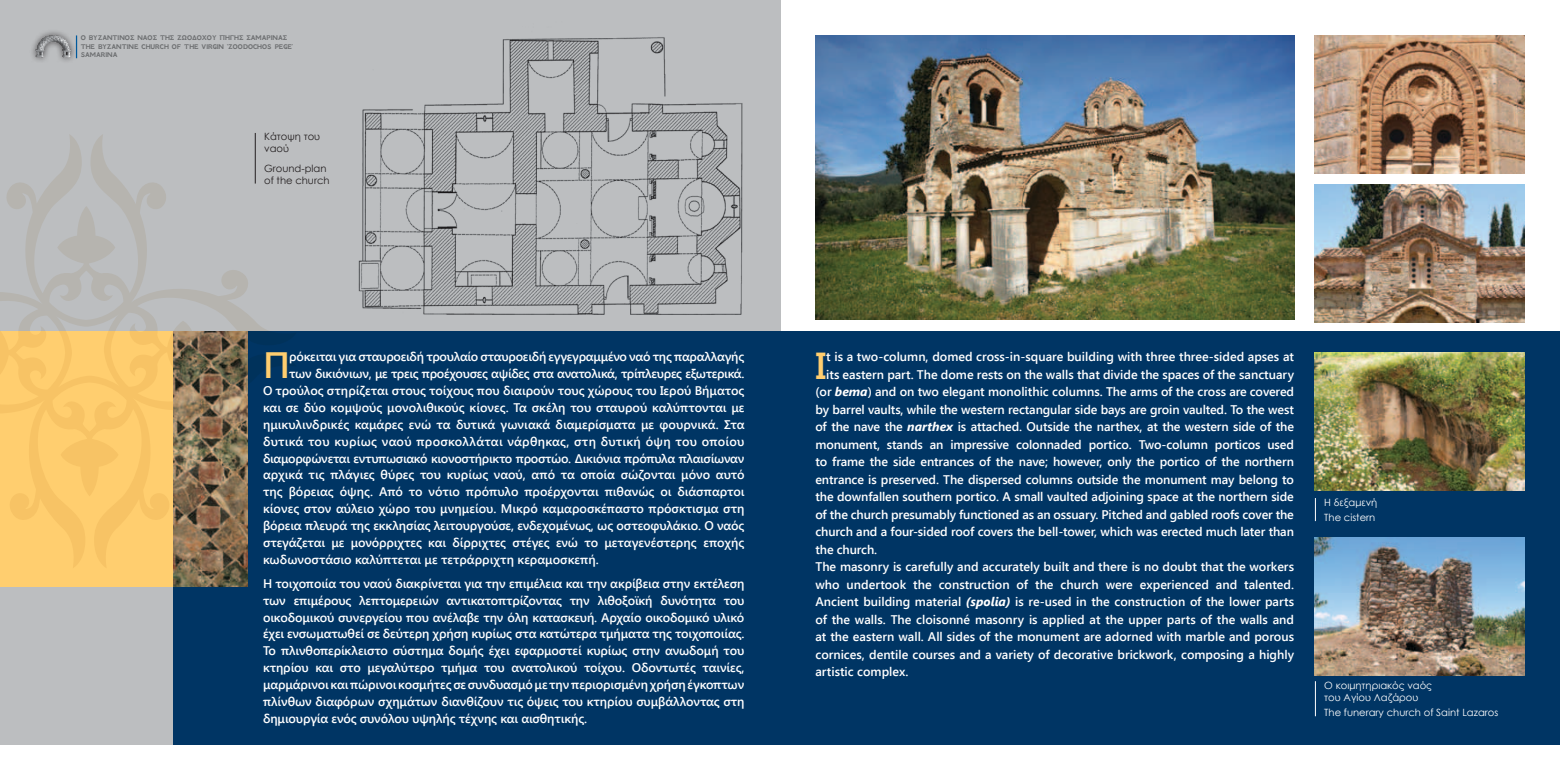
<style>
.page{position:relative;width:1560px;height:780px;background:#fff}
.page>*{position:absolute;margin:0;border:0;box-sizing:border-box;transform-origin:0 0}
.t1{font:600 37.5px "Segoe UI";color:#ffce6f}
.t2{font:600 36.62px "Segoe UI";color:#ffce6f}
.t3{font:600 12.5px/16.9px "Segoe UI";letter-spacing:-.01em;color:#fff;text-align:justify}
.t4{font:600 12.5px "Segoe UI";letter-spacing:.02em;color:#fff}
.t5{font:10px/15.5px "Century Gothic";color:#fff}
.t6{font:10px/12px "Century Gothic";color:#231f20}
.t7{font:700 7.5px/9.2px "GFS Neohellenic";color:#6d6f71}
.s1{font-weight:700;font-style:italic}
</style>
<div class="page">
<div style="left:0;top:0;width:780px;height:353px;background:#bcbec0"></div>
<div style="left:0;top:582px;width:174px;height:162px;background:#bcbec0"></div>
<div style="left:173px;top:331px;width:1386px;height:413px;background:#003564"></div>
<div style="left:0;top:331px;width:248px;height:255px;background:#ffce6f"></div>
<img style="left:358px;top:37px;width:385px;height:278px">
<img style="left:1314px;top:352px;width:210px;height:138px">
<img style="left:1314px;top:537px;width:210px;height:138px">
<img style="left:815px;top:35px;width:479px;height:284px">
<img style="left:1314px;top:184px;width:210px;height:138px">
<hr style="left:255px;top:133px;width:1px;height:50px;background:#231f20">
<svg style="left:1314px;top:498px;width:1px;height:23px"></svg>
<hr style="left:1314px;top:681px;width:1px;height:35px;background:#fff">
<svg style="left:0;top:134px;width:268px;height:433px"></svg>
<img style="left:173px;top:331px;width:75px;height:255px">
<div style="left:29px;top:29px;width:48px;height:34px;background:#231f20;opacity:.75"></div>
<img style="left:33px;top:34px;width:40px;height:28px">
<img style="left:1314px;top:35px;width:210px;height:139px">
<p class="t7" style="left:81px;top:33px;width:214px">Ο ΒΥΖΑΝΤΙΝΟΣ ΝΑΟΣ ΤΗΣ ΖΩΟΔΟΧΟΥ ΠΗΓΗΣ ΣΑΜΑΡΙΝΑΣ<br>THE BYZANTINE CHURCH OF THE VIRGIN ‘ZOODOCHOS PEGE’</p>
<p class="t7" style="left:81px;top:49px;width:38px">SAMARINA</p>
<p class="t6" style="left:264px;top:131px;width:58px">Κάτοψη του ναού</p>
<p class="t6" style="left:264px;top:162px;width:67px">Ground-plan of the church</p>
<h2 class="t2" style="left:263px;top:339px;width:28px">Π</h2>
<p class="t3" style="left:289px;top:348px;width:456px">ρόκειται για σταυροειδή τρουλαίο σταυροειδή εγγεγραμμένο ναό της παραλλαγής</p>
<p class="t3" style="left:289px;top:364px;width:456px">των δικιόνιων, με τρεις προέχουσες αψίδες στα ανατολικά, τρίπλευρες εξωτερικά.</p>
<p class="t3" style="left:263px;top:381px;width:483px">Ο τρούλος στηρίζεται στους τοίχους που διαιρούν τους χώρους του Ιερού Βήματος</p>
<p class="t3" style="left:263px;top:398px;width:483px">και σε δύο κομψούς μονολιθικούς κίονες. Τα σκέλη του σταυρού καλύπτονται με</p>
<p class="t3" style="left:263px;top:415px;width:483px">ημικυλινδρικές καμάρες ενώ τα δυτικά γωνιακά διαμερίσματα με φουρνικά. Στα</p>
<p class="t4" style="left:263px;top:432px;width:483px">δυτικά του κυρίως ναού προσκολλάται νάρθηκας, στη δυτική όψη του οποίου</p>
<p class="t3" style="left:263px;top:449px;width:483px">διαμορφώνεται εντυπωσιακό κιονοστήρικτο προστώο. Δικιόνια πρόπυλα πλαισίωναν</p>
<p class="t3" style="left:263px;top:466px;width:483px">αρχικά τις πλάγιες θύρες του κυρίως ναού, από τα οποία σώζονται μόνο αυτό</p>
<p class="t3" style="left:263px;top:483px;width:483px">της βόρειας όψης. Από το νότιο πρόπυλο προέρχονται πιθανώς οι διάσπαρτοι</p>
<p class="t3" style="left:263px;top:499px;width:483px">κίονες στον αύλειο χώρο του μνημείου. Μικρό καμαροσκέπαστο πρόσκτισμα στη</p>
<p class="t3" style="left:263px;top:516px;width:483px">βόρεια πλευρά της εκκλησίας λειτουργούσε, ενδεχομένως, ως οστεοφυλάκιο. Ο ναός</p>
<p class="t3" style="left:263px;top:533px;width:483px">στεγάζεται με μονόρριχτες και δίρριχτες στέγες ενώ το μεταγενέστερης εποχής</p>
<p class="t3" style="left:263px;top:550px;width:337px">κωδωνοστάσιο καλύπτεται με τετράρριχτη κεραμοσκεπή.</p>
<p class="t3" style="left:263px;top:574px;width:483px">Η τοιχοποιία του ναού διακρίνεται για την επιμέλεια και την ακρίβεια στην εκτέλεση των επιμέρους λεπτομερειών αντικατοπτρίζοντας την λιθοξοϊκή δυνότητα του οικοδομικού συνεργείου που ανέλαβε την όλη κατασκευή. Αρχαίο οικοδομικό υλικό έχει ενσωματωθεί σε δεύτερη χρήση κυρίως στα κατώτερα τμήματα της τοιχοποιίας.<br>Το πλινθοπερίκλειστο σύστημα δομής έχει εφαρμοστεί κυρίως στην ανωδομή του κτηρίου και στο μεγαλύτερο τμήμα του ανατολικού τοίχου. Οδοντωτές ταινίες, μαρμάρινοι και πώρινοι κοσμήτες σε συνδυασμό με την περιορισμένη χρήση έγκοπτων πλίνθων διαφόρων σχημάτων διανθίζουν τις όψεις του κτηρίου συμβάλλοντας στη δημιουργία ενός συνόλου υψηλής τέχνης και αισθητικής.</p>
<h1 class="t1" style="left:815px;top:339px;width:12px">I</h1>
<p class="t3" style="left:826px;top:348px;width:469px">t is a two-column, domed cross-in-square building with three three-sided apses at</p>
<p class="t3" style="left:826px;top:365px;width:469px">its eastern part. The dome rests on the walls that divide the spaces of the sanctuary</p>
<p class="t3" style="left:815px;top:383px;width:480px">(or <span class="s1">bema</span>) and on two elegant monolithic columns. The arms of the cross are covered</p>
<p class="t3" style="left:815px;top:400px;width:480px">by barrel vaults, while the western rectangular side bays are groin vaulted. To the west</p>
<p class="t3" style="left:815px;top:418px;width:480px">of the nave the <span class="s1">narthex</span> is attached. Outside the narthex, at the western side of the</p>
<p class="t3" style="left:815px;top:435px;width:480px">monument, stands an impressive colonnaded portico. Two-column porticos used</p>
<p class="t3" style="left:815px;top:453px;width:480px">to frame the side entrances of the nave; however, only the portico of the northern</p>
<p class="t3" style="left:815px;top:470px;width:480px">entrance is preserved. The dispersed columns outside the monument may belong to</p>
<p class="t3" style="left:815px;top:488px;width:480px">the downfallen southern portico. A small vaulted adjoining space at the northern side</p>
<p class="t3" style="left:815px;top:505px;width:480px">of the church presumably functioned as an ossuary. Pitched and gabled roofs cover the</p>
<p class="t3" style="left:815px;top:523px;width:480px">church and a four-sided roof covers the bell-tower, which was erected much later than</p>
<p class="t3" style="left:815px;top:540px;width:63px">the church.</p>
<p class="t3" style="left:815px;top:558px;width:480px">The masonry is carefully and accurately built and there is no doubt that the workers</p>
<p class="t3" style="left:815px;top:575px;width:480px">who undertook the construction of the church were experienced and talented.</p>
<p class="t3" style="left:815px;top:593px;width:480px">Ancient building material <span class="s1">(spolia)</span> is re-used in the construction of the lower parts</p>
<p class="t3" style="left:815px;top:610px;width:480px">of the walls. The cloisonné masonry is applied at the upper parts of the walls and</p>
<p class="t3" style="left:815px;top:628px;width:480px">at the eastern wall. All sides of the monument are adorned with marble and porous</p>
<p class="t3" style="left:815px;top:645px;width:480px">cornices, dentile courses and a variety of decorative brickwork, composing a highly</p>
<p class="t3" style="left:815px;top:663px;width:94px">artistic complex.</p>
<p class="t5" style="left:1323px;top:494px;width:55px">Η δεξαμενή<br>The cistern</p>
<p class="t5" style="left:1323px;top:679px;width:109px;line-height:12px">Ο κοιμητηριακός ναός του Αγίου Λαζάρου</p>
<p class="t5" style="left:1323px;top:704px;width:175px">The funerary church of Saint Lazaros</p>
</div>
